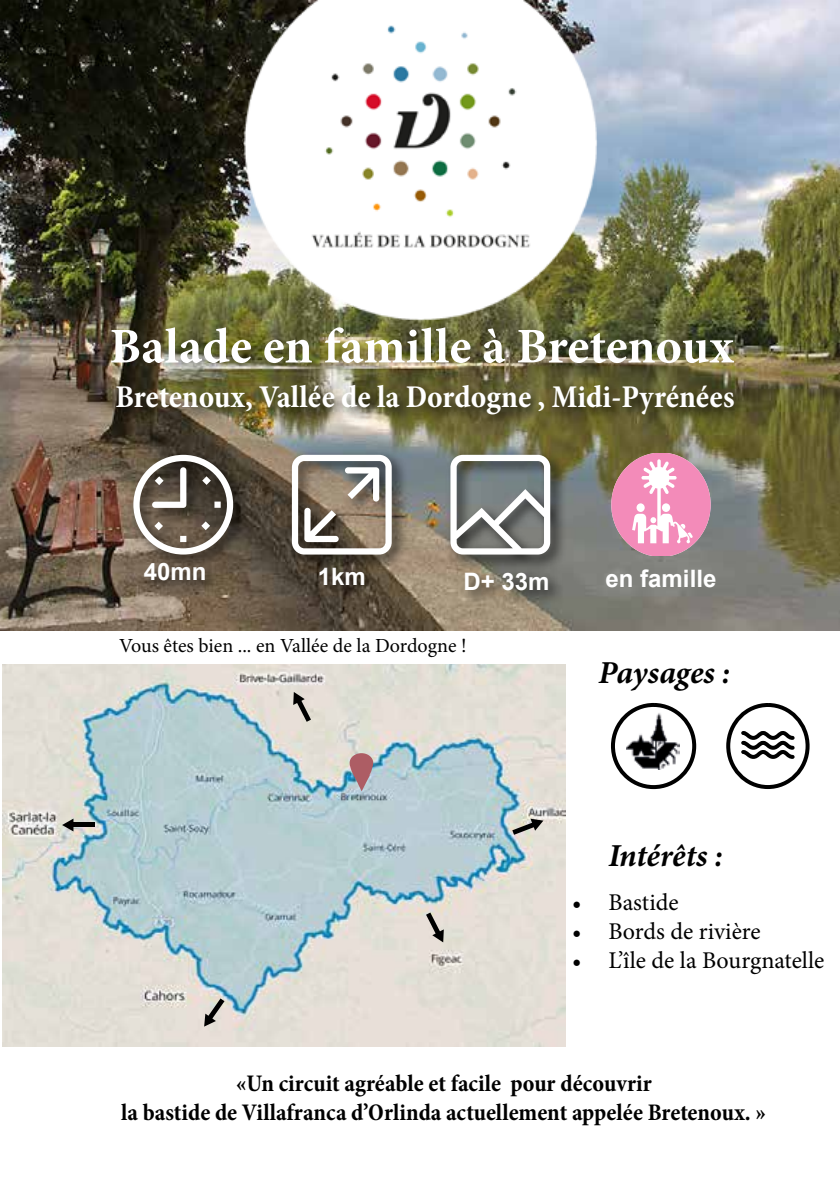
<style>
.page{position:relative;width:840px;height:1191px;background:#fff}
.page>*{position:absolute;margin:0;border:0;box-sizing:border-box;transform-origin:0 0}
.t1{font:700 50px "Minion Pro";color:#fff}
.t2{font:700 condensed 32px "Minion Pro";color:#fff}
.t3{font:italic 700 32px "Minion Pro";letter-spacing:-.005em;color:#000}
.t4{font:700 condensed 24px/28.8px "Minion Pro";color:#000;text-align:center}
.t5{font:24px "Minion Pro";color:#000}
.t6{font:700 24px "Arial";color:#fff}
.t7{font:20px "Minion Pro";color:#000}
</style>
<div class="page">
<img style="left:0;top:0;width:839px;height:630px">
<div style="left:113px;top:380px;width:636px;height:50px;background:#000;opacity:.75"></div>
<div style="left:139px;top:558px;width:82px;height:38px;background:#000;opacity:.75"></div>
<div style="left:314px;top:563px;width:66px;height:38px;background:#000;opacity:.75"></div>
<div style="left:460px;top:568px;width:103px;height:39px;background:#000;opacity:.75"></div>
<div style="left:445px;top:449px;width:121px;height:122px;background:#000;opacity:.75"></div>
<svg style="left:450px;top:455px;width:100px;height:99px"></svg>
<div style="left:286px;top:449px;width:122px;height:122px;background:#000;opacity:.75"></div>
<svg style="left:292px;top:455px;width:99px;height:99px"></svg>
<div style="left:128px;top:449px;width:122px;height:122px;background:#000;opacity:.75"></div>
<svg style="left:133px;top:455px;width:100px;height:99px"></svg>
<img style="left:3px;top:664px;width:562px;height:382px">
<svg style="left:349px;top:753px;width:24px;height:38px"></svg>
<svg style="left:293px;top:692px;width:18px;height:30px"></svg>
<div style="left:70px;top:822px;width:24px;height:5px;background:#000"></div>
<svg style="left:62px;top:818px;width:11px;height:13px"></svg>
<svg style="left:204px;top:998px;width:20px;height:28px"></svg>
<svg style="left:426px;top:912px;width:17px;height:30px"></svg>
<svg style="left:512px;top:818px;width:31px;height:16px"></svg>
<img style="left:237px;top:0;width:366px;height:326px">
<img style="left:626px;top:713px;width:53px;height:56px">
<div style="left:610px;top:702px;width:86px;height:87px;border:4px solid #000;border-radius:50%"></div>
<div style="left:725px;top:702px;width:84px;height:87px;border:4px solid #000;border-radius:50%"></div>
<svg style="left:741px;top:731px;width:54px;height:28px"></svg>
<svg style="left:610px;top:453px;width:100px;height:103px"></svg>
<h1 class="t1" style="left:109px;top:311px;width:625px">Balade en famille à Bretenoux</h1>
<h2 class="t2" style="left:115px;top:375px;width:620px">Bretenoux, Vallée de la Dordogne , Midi-Pyrénées</h2>
<p class="t6" style="left:144px;top:556px;width:64px">40mn</p>
<p class="t6" style="left:317px;top:561px;width:50px">1km</p>
<p class="t6" style="left:463px;top:566px;width:88px">D+ 33m</p>
<p class="t7" style="left:119px;top:632px;width:349px">Vous êtes bien ... en Vallée de la Dordogne !</p>
<p class="t6" style="left:605px;top:562px;width:112px">en famille</p>
<h2 class="t3" style="left:598px;top:649px;width:133px">Paysages :</h2>
<h2 class="t3" style="left:608px;top:832px;width:116px">Intérêts :</h2>
<p class="t5" style="left:572px;top:886px;width:108px">• Bastide</p>
<p class="t5" style="left:572px;top:915px;width:190px">• Bords de rivière</p>
<p class="t5" style="left:572px;top:944px;width:253px">• L’île de la Bourgnatelle</p>
<p class="t4" style="left:121px;top:1069px;width:646px">«Un circuit agréable et facile pour découvrir<br>la bastide de Villafranca d’Orlinda actuellement appelée Bretenoux. »</p>
</div>
